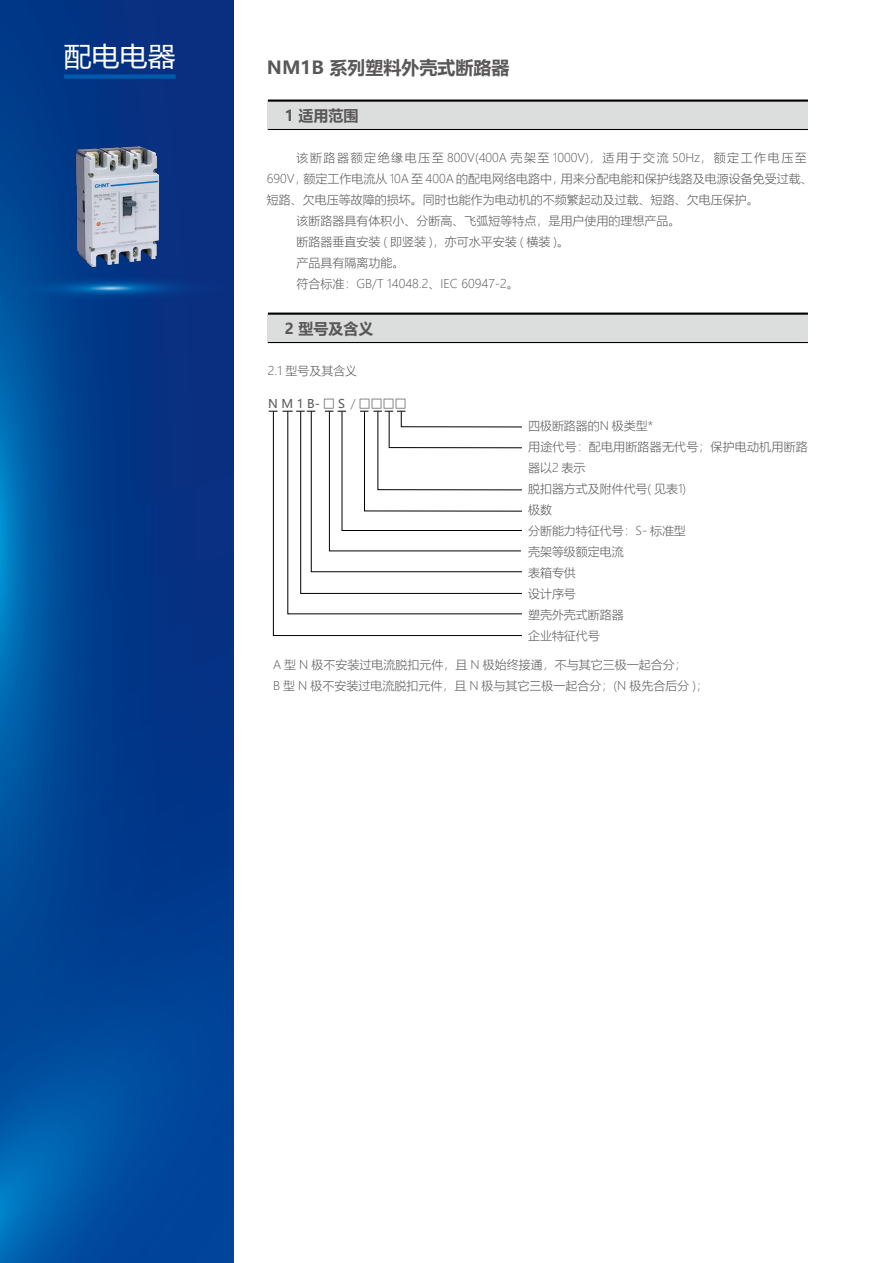
<style>
.page{position:relative;width:893px;height:1263px;background:#fff}
.page>*{position:absolute;margin:0;border:0;box-sizing:border-box;transform-origin:0 0}
.t1{font:27px "Microsoft Ya Hei";color:#fff}
.t2{font:700 18px "Microsoft Ya Hei";color:#595757}
.t3{font:700 15px "Microsoft Ya Hei";color:#595757}
.t4{font:300 12px/21px "Microsoft Ya Hei";color:#595757}
.t5{font:12px "Microsoft Ya Hei";color:#595757}
.s1{font-family:"Sim Hei"}
.s2{font-weight:300}
</style>
<div class="page">
<img style="left:0;top:0;width:234px;height:1263px">
<div style="left:64px;top:74px;width:112px;height:5px;background:#005bac"></div>
<div style="left:268px;top:101px;width:540px;height:28px;background:#dcdddd"></div>
<hr style="left:268px;top:100px;width:540px;height:2px;background:#000">
<hr style="left:268px;top:129px;width:540px;height:1px;background:#000">
<div style="left:268px;top:314px;width:540px;height:28px;background:#dcdddd"></div>
<hr style="left:268px;top:313px;width:540px;height:2px;background:#000">
<hr style="left:268px;top:342px;width:540px;height:1px;background:#000">
<img style="left:0;top:272px;width:232px;height:32px">
<svg style="left:273px;top:411px;width:249px;height:225px"></svg>
<img style="left:73px;top:146px;width:88px;height:122px">
<h1 class="t1" style="left:64px;top:38px;width:113px">配电电器</h1>
<p class="t2" style="left:267px;top:55px;width:244px">NM1B 系列塑料外壳式断路器</p>
<p class="t3" style="left:285px;top:105px;width:75px">1 适用范围</p>
<p class="t4" style="left:267px;top:147px;width:548px;text-indent:30px">该断路器额定绝缘电压至 800V(400A 壳架至 1000V)，适用于交流 50Hz，额定工作电压至<br>690V，额定工作电流从 10A 至 400A 的配电网络电路中，用来分配电能和保护线路及电源设备免受过载、短路、欠电压等故障的损坏。同时也能作为电动机的不频繁起动及过载、短路、欠电压保护。</p>
<p class="t4" style="left:297px;top:210px;width:385px">该断路器具有体积小、分断高、飞弧短等特点，是用户使用的理想产品。</p>
<p class="t4" style="left:297px;top:231px;width:274px">断路器垂直安装 ( 即竖装 )，亦可水平安装 ( 横装 )。</p>
<p class="t4" style="left:297px;top:252px;width:109px">产品具有隔离功能。</p>
<p class="t4" style="left:297px;top:273px;width:224px">符合标准：GB/T 14048.2、IEC 60947-2。</p>
<p class="t3" style="left:285px;top:318px;width:90px">2 型号及含义</p>
<p class="t4" style="left:268px;top:359px;width:91px">2.1 型号及其含义</p>
<p class="t5" style="left:268px;top:395px;width:140px">N M 1 B- <span class="s1">□</span> S <span class="s2">/</span> <span class="s1">□□□□</span></p>
<p class="t4" style="left:528px;top:414px;width:126px">四极断路器的N 极类型*</p>
<p class="t4" style="left:528px;top:435px;width:281px">用途代号：配电用断路器无代号；保护电动机用断路器以2 表示</p>
<p class="t4" style="left:528px;top:477px;width:160px">脱扣器方式及附件代号( 见表1)</p>
<p class="t4" style="left:528px;top:498px;width:25px">极数</p>
<p class="t4" style="left:528px;top:519px;width:159px">分断能力特征代号：S- 标准型</p>
<p class="t4" style="left:528px;top:540px;width:97px">壳架等级额定电流</p>
<p class="t4" style="left:528px;top:561px;width:49px">表箱专供</p>
<p class="t4" style="left:528px;top:582px;width:49px">设计序号</p>
<p class="t4" style="left:528px;top:603px;width:97px">塑壳外壳式断路器</p>
<p class="t4" style="left:528px;top:624px;width:73px">企业特征代号</p>
<p class="t4" style="left:273px;top:653px;width:415px">A 型 N 极不安装过电流脱扣元件，且 N 极始终接通，不与其它三极一起合分；</p>
<p class="t4" style="left:273px;top:674px;width:436px">B 型 N 极不安装过电流脱扣元件，且 N 极与其它三极一起合分；(N 极先合后分 )；</p>
</div>
